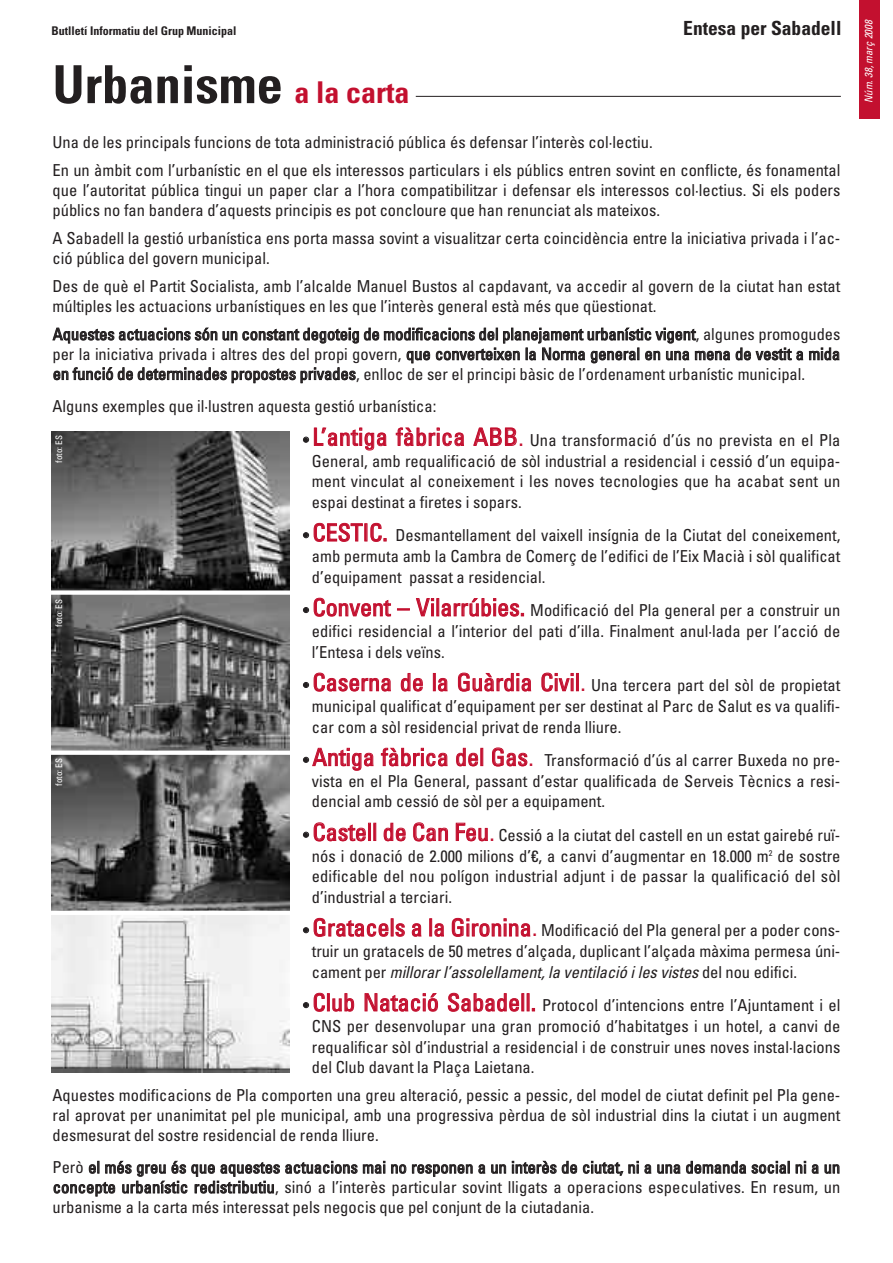
<style>
.page{position:relative;width:893px;height:1263px;background:#fff}
.page>*{position:absolute;margin:0;border:0;box-sizing:border-box;transform-origin:0 0}
.t1{font:700 condensed 52.5px "Univers";color:#231f20}
.t2{font:700 condensed 19.5px "Univers";color:#231f20}
.t3{font:condensed 16.5px/20.7px "Univers";color:#231f20;text-align:justify}
.t4{font:700 condensed 12px "Univers";color:#231f20}
.t5{font:italic condensed 10.65px "Univers";color:#fff}
.t6{font:condensed 9px "Univers";color:#fff}
.s1{font-size:30px;color:#c3102f}
.s2{font-size:24px;color:#c3102f}
.s3{font-style:italic}
</style>
<div class="page">
<img style="left:51px;top:432px;width:239px;height:640px">
<div style="left:859px;top:0;width:20px;height:119px;background:#c3102f"></div>
<hr style="left:416px;top:96px;width:425px;height:1px;background:#231f20">
<div style="left:51px;top:590px;width:242px;height:5px;background:#fff"></div>
<div style="left:51px;top:750px;width:242px;height:5px;background:#fff"></div>
<hr style="left:51px;top:911px;width:242px;height:4px;background:#fff">
<p class="t4" style="left:52px;top:27px;width:187px">Butlletí Informatiu del Grup Municipal</p>
<p class="t2" style="left:683px;top:21px;width:160px">Entesa per Sabadell</p>
<h1 class="t1" style="left:53px;top:65px;width:358px">Urbanisme <span class="s1">a la carta</span></h1>
<p class="t3" style="left:53px;top:129px;width:789px;line-height:28.3px">Una de les principals funcions de tota administració pública és defensar l’interès col·lectiu.<br>En un àmbit com l’urbanístic en el que els interessos particulars i els públics entren sovint en conflicte, és fonamental</p>
<p class="t3" style="left:53px;top:181px;width:789px;line-height:19.8px">que l’autoritat pública tingui un paper clar a l’hora compatibilitzar i defensar els interessos col·lectius. Si els poders públics no fan bandera d’aquests principis es pot concloure que han renunciat als mateixos.</p>
<p class="t3" style="left:53px;top:230px;width:789px;line-height:19.8px">A Sabadell la gestió urbanística ens porta massa sovint a visualitzar certa coincidència entre la iniciativa privada i l’ac&shy;ció pública del govern municipal.</p>
<p class="t3" style="left:53px;top:278px;width:789px;line-height:19.8px">Des de què el Partit Socialista, amb l’alcalde Manuel Bustos al capdavant, va accedir al govern de la ciutat han estat múltiples les actuacions urbanístiques en les que l’interès general està més que qüestionat.</p>
<p class="t3" style="left:53px;top:325px;width:789px;line-height:20px">Aquestes actuacions són un constant degoteig de modificacions del planejament urbanístic vigent, algunes promogudes per la iniciativa privada i altres des del propi govern, que converteixen la Norma general en una mena de vestit a mida en funció de determinades propostes privades, enlloc de ser el principi bàsic de l’ordenament urbanístic municipal.</p>
<p class="t3" style="left:53px;top:397px;width:385px">Alguns exemples que il·lustren aquesta gestió urbanística:</p>
<p class="t3" style="left:312px;top:431px;width:530px;text-indent:-9px">• <span class="s2">L’antiga fàbrica ABB.</span> Una transformació d’ús no prevista en el Pla General, amb requalificació de sòl industrial a residencial i cessió d’un equipa&shy;ment vinculat al coneixement i les noves tecnologies que ha acabat sent un espai destinat a firetes i sopars.</p>
<p class="t3" style="left:312px;top:526px;width:530px;text-indent:-9px">• <span class="s2">CESTIC.</span> Desmantellament del vaixell insígnia de la Ciutat del coneixement, amb permuta amb la Cambra de Comerç de l’edifici de l’Eix Macià i sòl qualificat d’equipament passat a residencial.</p>
<p class="t3" style="left:312px;top:601px;width:530px;text-indent:-9px">• <span class="s2">Convent – Vilarrúbies.</span> Modificació del Pla general per a construir un edifici residencial a l’interior del pati d’illa. Finalment anul·lada per l’acció de l’Entesa i dels veïns.</p>
<p class="t3" style="left:312px;top:676px;width:530px;text-indent:-9px">• <span class="s2">Caserna de la Guàrdia Civil.</span> Una tercera part del sòl de propietat municipal qualificat d’equipament per ser destinat al Parc de Salut es va qualifi&shy;car com a sòl residencial privat de renda lliure.</p>
<p class="t3" style="left:312px;top:751px;width:530px;text-indent:-9px">• <span class="s2">Antiga fàbrica del Gas.</span> Transformació d’ús al carrer Buxeda no pre&shy;vista en el Pla General, passant d’estar qualificada de Serveis Tècnics a resi&shy;dencial amb cessió de sòl per a equipament.</p>
<p class="t3" style="left:312px;top:826px;width:530px;text-indent:-9px">• <span class="s2">Castell de Can Feu.</span> Cessió a la ciutat del castell en un estat gairebé ruï&shy;nós i donació de 2.000 milions d’€, a canvi d’augmentar en 18.000 m<sup>2</sup> de sostre edificable del nou polígon industrial adjunt i de passar la qualificació del sòl d’industrial a terciari.</p>
<p class="t3" style="left:312px;top:921px;width:530px;text-indent:-9px">• <span class="s2">Gratacels a la Gironina.</span> Modificació del Pla general per a poder cons&shy;truir un gratacels de 50 metres d’alçada, duplicant l’alçada màxima permesa úni&shy;c a m e n t p e r <span class="s3">millorar l’assolellament, la ventilació i les vistes</span> d e l n o u e d i f i c i .</p>
<p class="t3" style="left:312px;top:996px;width:530px;text-indent:-9px">• <span class="s2">Club Natació Sabadell.</span> Protocol d’intencions entre l’Ajuntament i el CNS per desenvolupar una gran promoció d’habitatges i un hotel, a canvi de requalificar sòl d’industrial a residencial i de construir unes noves instal·lacions del Club davant la Plaça Laietana.</p>
<p class="t3" style="left:53px;top:1087px;width:789px;line-height:19.8px">Aquestes modificacions de Pla comporten una greu alteració, pessic a pessic, del model de ciutat definit pel Pla gene&shy;ral aprovat per unanimitat pel ple municipal, amb una progressiva pèrdua de sòl industrial dins la ciutat i un augment desmesurat del sostre residencial de renda lliure.</p>
<p class="t3" style="left:53px;top:1159px;width:789px;line-height:20px">Però el més greu és que aquestes actuacions mai no responen a un interès de ciutat, ni a una demanda social ni a un concepte urbanístic redistributiu, sinó a l’interès particular sovint lligats a operacions especulatives. En resum, un urbanisme a la carta més interessat pels negocis que pel conjunt de la ciutadania.</p>
<p class="t6" style="left:56px;top:463px;width:29px;rotate:-90deg">foto: ES</p>
<p class="t6" style="left:56px;top:627px;width:29px;rotate:-90deg">foto: ES</p>
<p class="t6" style="left:56px;top:786px;width:29px;rotate:-90deg">foto: ES</p>
<p class="t5" style="left:865px;top:103px;width:85px;rotate:-90deg">Núm. 38, març 2008</p>
</div>
